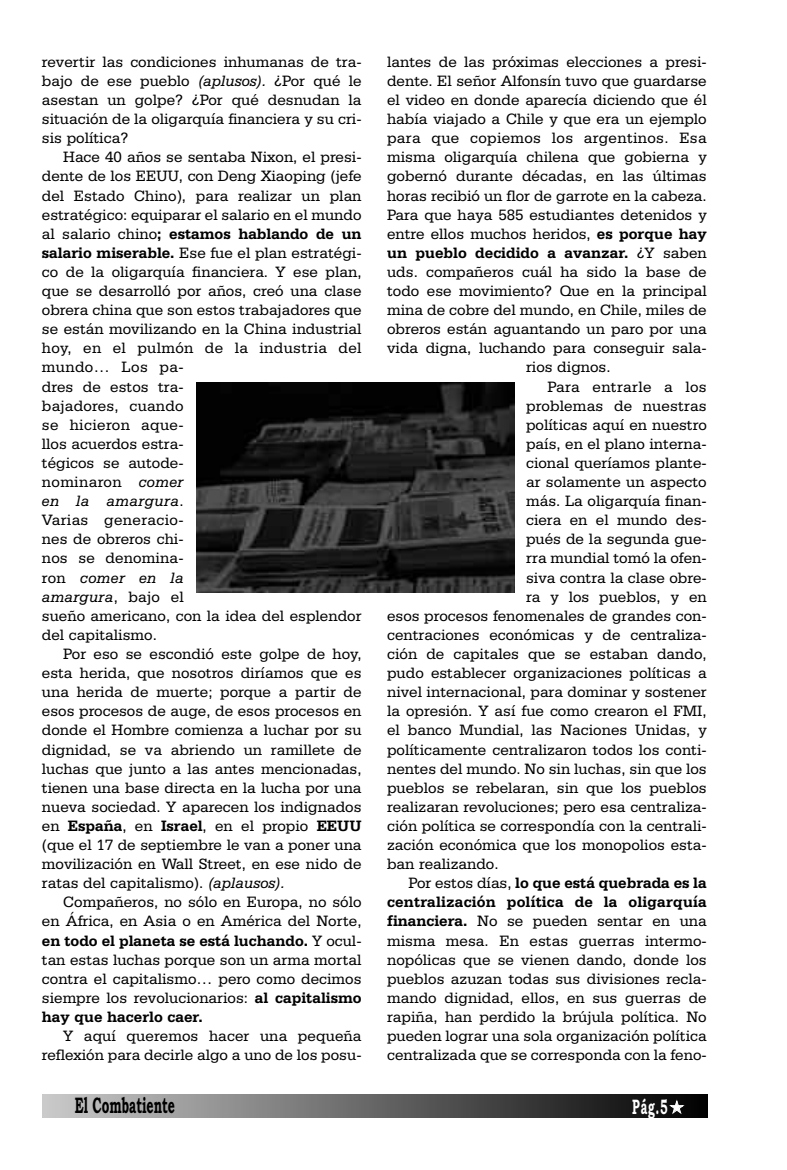
<style>
.page{position:relative;width:787px;height:1170px;background:#fff}
.page>*{position:absolute;margin:0;border:0;box-sizing:border-box;transform-origin:0 0}
.t1{font:700 22.5px "Bookman Old Style";color:#000;scale:.55 1}
.t2{font:700 21px "Bookman Old Style";color:#fff;scale:.55 1}
.t3{font:15.9px/19px "Serifa BT";color:#000;text-align:justify}
.t4{font:700 15.9px "Serifa BT";color:#000}
.t5{font:15.9px "Serifa BT";letter-spacing:.02em;color:#000}
.s1{font-style:italic}
.s2{font-weight:700}
.s3{font-weight:400}
</style>
<div class="page">
<div style="left:43px;top:1094px;width:664px;height:23px;background:linear-gradient(to right,#cacaca,#010101)"></div>
<img style="left:196px;top:382px;width:318px;height:210px">
<svg style="left:670px;top:1101px;width:13px;height:11px"></svg>
<p class="t3" style="left:42px;top:52px;width:321px">revertir las condiciones inhumanas de tra&shy;bajo de ese pueblo <span class="s1">(aplusos).</span> ¿Por qué le asestan un golpe? ¿Por qué desnudan la situación de la oligarquía financiera y su cri&shy;sis política?</p>
<p class="t3" style="left:42px;top:147px;width:321px;text-align:left;text-indent:21px">Hace 40 años se sentaba Nixon, el presi&shy;dente de los EEUU, con Deng Xiaoping (jefe del Estado Chino), para realizar un plan estratégico: equiparar el salario en el mundo al salario chino<span class="s2">; estamos hablando de un salario miserable.</span> Ese fue el plan estratégi&shy;co de la oligarquía financiera. Y ese plan, que se desarrolló por años, creó una clase obrera china que son estos trabajadores que se están movilizando en la China industrial hoy, en el pulmón de la industria del mundo… Los pa-<br>dres de estos tra-<br>bajadores, cuando<br>se hicieron aque-<br>llos acuerdos estra-<br>tégicos se autode-<br>nominaron <span class="s1">comer<br>en la amargura</span>.<br>Varias generacio-<br>nes de obreros chi-<br>nos se denomina-<br>ron <span class="s1">comer en la<br>amargura</span>, bajo el<br>sueño americano, con la idea del esplendor del capitalismo.</p>
<p class="t3" style="left:42px;top:644px;width:321px;text-indent:21px">Por eso se escondió este golpe de hoy, esta herida, que nosotros diríamos que es una herida de muerte; porque a partir de esos procesos de auge, de esos procesos en donde el Hombre comienza a luchar por su dignidad, se va abriendo un ramillete de luchas que junto a las antes mencionadas, tienen una base directa en la lucha por una nueva sociedad. Y aparecen los indignados en <span class="s2">España</span>, en <span class="s2">Israel</span>, en el propio <span class="s2">EEUU </span>(que el 17 de septiembre le van a poner una movilización en Wall Street, en ese nido de ratas del capitalismo). <span class="s1">(aplausos).</span></p>
<p class="t3" style="left:42px;top:892px;width:321px;text-indent:21px">Compañeros, no sólo en Europa, no sólo en África, en Asia o en América del Norte, <span class="s2">en todo el planeta se está luchando.</span> Y ocul&shy;tan estas luchas porque son un arma mortal contra el capitalismo… pero como decimos siempre los revolucionarios: <span class="s2">al capitalismo hay que hacerlo caer.</span></p>
<p class="t3" style="left:42px;top:1025px;width:321px;text-align:right">Y aquí queremos hacer una pequeña reflexión para decirle algo a uno de los posu-</p>
<p class="t3" style="left:387px;top:52px;width:321px">lantes de las próximas elecciones a presi-</p>
<p class="t3" style="left:387px;top:71px;width:321px">dente. El señor Alfonsín tuvo que guardarse</p>
<p class="t3" style="left:387px;top:90px;width:321px">el video en donde aparecía diciendo que él</p>
<p class="t3" style="left:387px;top:109px;width:321px">había viajado a Chile y que era un ejemplo</p>
<p class="t5" style="left:387px;top:128px;width:321px">para que copiemos los argentinos. Esa</p>
<p class="t3" style="left:387px;top:147px;width:321px">misma oligarquía chilena que gobierna y</p>
<p class="t3" style="left:387px;top:166px;width:321px">gobernó durante décadas, en las últimas</p>
<p class="t3" style="left:387px;top:185px;width:321px">horas recibió un flor de garrote en la cabeza.</p>
<p class="t3" style="left:387px;top:205px;width:321px">Para que haya 585 estudiantes detenidos y</p>
<p class="t3" style="left:387px;top:224px;width:321px">entre ellos muchos heridos, <span class="s2">es porque hay</span></p>
<p class="t4" style="left:387px;top:243px;width:321px">un pueblo decidido a avanzar. <span class="s3">¿Y saben</span></p>
<p class="t3" style="left:387px;top:262px;width:321px">uds. compañeros cuál ha sido la base de</p>
<p class="t3" style="left:387px;top:281px;width:321px">todo ese movimiento? Que en la principal</p>
<p class="t3" style="left:387px;top:300px;width:321px">mina de cobre del mundo, en Chile, miles de</p>
<p class="t3" style="left:387px;top:319px;width:321px">obreros están aguantando un paro por una</p>
<p class="t3" style="left:387px;top:338px;width:321px">vida digna, luchando para conseguir sala-</p>
<p class="t3" style="left:526px;top:357px;width:86px">rios dignos.</p>
<p class="t5" style="left:547px;top:377px;width:161px">Para entrarle a los</p>
<p class="t3" style="left:526px;top:395px;width:182px">problemas de nuestras</p>
<p class="t3" style="left:526px;top:415px;width:182px">políticas aquí en nuestro</p>
<p class="t3" style="left:526px;top:434px;width:182px">país, en el plano interna-</p>
<p class="t3" style="left:526px;top:453px;width:182px">cional queríamos plante-</p>
<p class="t3" style="left:526px;top:472px;width:182px">ar solamente un aspecto</p>
<p class="t3" style="left:526px;top:491px;width:182px">más. La oligarquía finan-</p>
<p class="t3" style="left:526px;top:510px;width:182px">ciera en el mundo des-</p>
<p class="t3" style="left:526px;top:529px;width:182px">pués de la segunda gue-</p>
<p class="t3" style="left:526px;top:548px;width:182px">rra mundial tomó la ofen-</p>
<p class="t3" style="left:526px;top:567px;width:182px">siva contra la clase obre-</p>
<p class="t3" style="left:526px;top:586px;width:182px">ra y los pueblos, y en</p>
<p class="t3" style="left:387px;top:605px;width:321px">esos procesos fenomenales de grandes con-</p>
<p class="t3" style="left:387px;top:625px;width:321px">centraciones económicas y de centraliza-</p>
<p class="t3" style="left:387px;top:644px;width:321px">ción de capitales que se estaban dando,</p>
<p class="t3" style="left:387px;top:663px;width:321px">pudo establecer organizaciones políticas a</p>
<p class="t3" style="left:387px;top:682px;width:321px">nivel internacional, para dominar y sostener</p>
<p class="t3" style="left:387px;top:701px;width:321px">la opresión. Y así fue como crearon el FMI,</p>
<p class="t3" style="left:387px;top:720px;width:321px">el banco Mundial, las Naciones Unidas, y</p>
<p class="t3" style="left:387px;top:739px;width:321px">políticamente centralizaron todos los conti-</p>
<p class="t3" style="left:387px;top:758px;width:321px">nentes del mundo. No sin luchas, sin que los</p>
<p class="t3" style="left:387px;top:777px;width:321px">pueblos se rebelaran, sin que los pueblos</p>
<p class="t3" style="left:387px;top:796px;width:321px">realizaran revoluciones; pero esa centraliza-</p>
<p class="t3" style="left:387px;top:815px;width:321px">ción política se correspondía con la centrali-</p>
<p class="t3" style="left:387px;top:834px;width:321px">zación económica que los monopolios esta-</p>
<p class="t3" style="left:387px;top:854px;width:113px">ban realizando.</p>
<p class="t4" style="left:408px;top:873px;width:300px"><span class="s3">Por estos días,</span> lo que está quebrada es la</p>
<p class="t4" style="left:387px;top:892px;width:321px">centralización política de la oligarquía</p>
<p class="t3" style="left:387px;top:911px;width:321px"><span class="s2">financiera.</span> No se pueden sentar en una</p>
<p class="t3" style="left:387px;top:930px;width:321px">misma mesa. En estas guerras intermo-</p>
<p class="t3" style="left:387px;top:949px;width:321px">nopólicas que se vienen dando, donde los</p>
<p class="t3" style="left:387px;top:968px;width:321px">pueblos azuzan todas sus divisiones recla-</p>
<p class="t3" style="left:387px;top:987px;width:321px">mando dignidad, ellos, en sus guerras de</p>
<p class="t3" style="left:387px;top:1006px;width:321px">rapiña, han perdido la brújula política. No</p>
<p class="t3" style="left:387px;top:1025px;width:321px">pueden lograr una sola organización política</p>
<p class="t3" style="left:387px;top:1044px;width:321px">centralizada que se corresponda con la feno-</p>
<h1 class="t1" style="left:75px;top:1092px;width:184px">El Combatiente</h1>
<h2 class="t2" style="left:632px;top:1094px;width:66px">Pág.5</h2>
</div>
